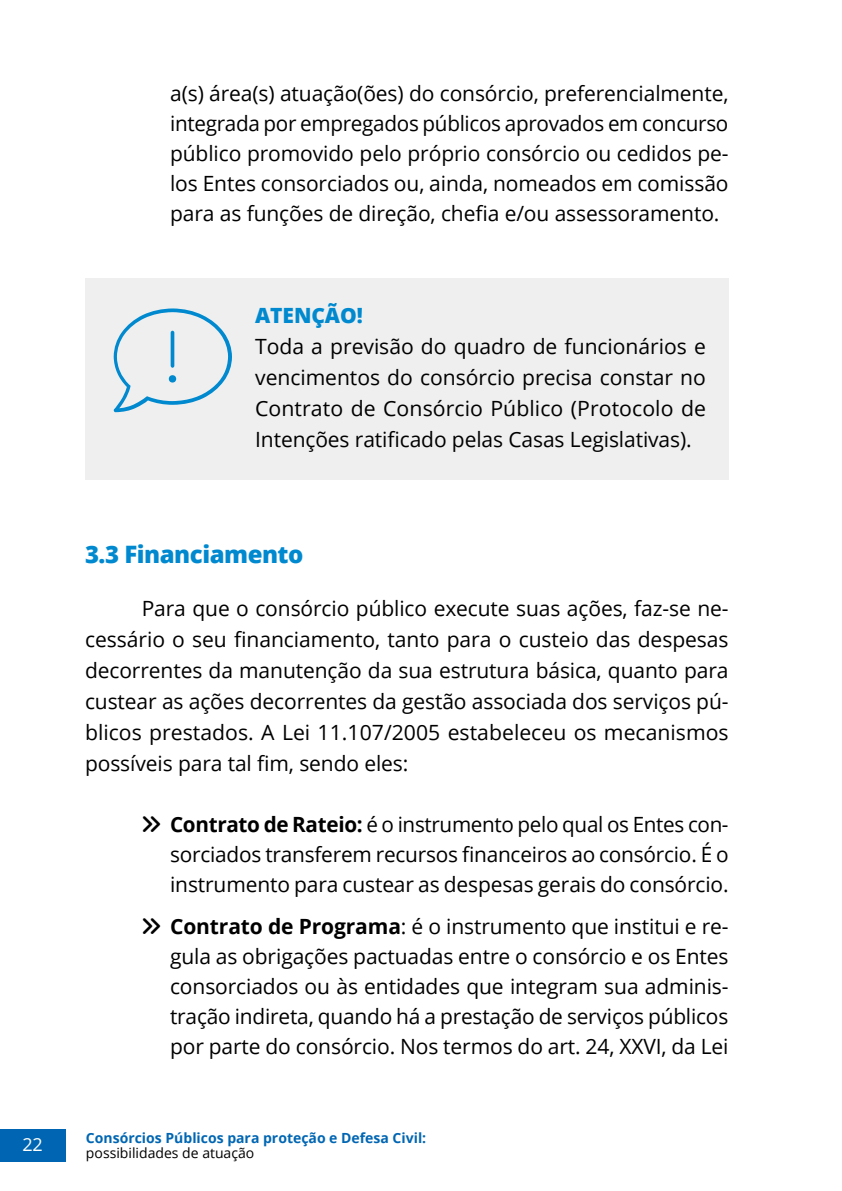
<style>
.page{position:relative;width:842px;height:1191px;background:#fff}
.page>*{position:absolute;margin:0;border:0;box-sizing:border-box;transform-origin:0 0}
.t1{font:800 24px "Open Sans";letter-spacing:-.02em;color:#0089cf}
.t2{font:21px/30px "Open Sans";letter-spacing:-.005em;color:#000;text-align:justify}
.t3{font:800 21px "Open Sans";letter-spacing:-.005em;color:#0089cf}
.t4{font:18px "Open Sans";color:#fff}
.t5{font:700 14px "Open Sans";color:#0066b3}
.t6{font:14px "Open Sans";color:#000}
.s1{font-weight:700}
</style>
<div class="page">
<div style="left:0;top:1129px;width:65px;height:33px;background:#0066b3"></div>
<div style="left:85px;top:278px;width:644px;height:78px;background:#efefef"></div>
<div style="left:85px;top:309px;width:644px;height:171px;background:#efefef"></div>
<p class="t4" style="left:22px;top:1132px;width:22px">22</p>
<p class="t2" style="left:170px;top:78px;width:560px">a(s) área(s) atuação(ões) do consórcio, preferencialmente, integrada por empregados públicos aprovados em concurso público promovido pelo próprio consórcio ou cedidos pe&shy;los Entes consorciados ou, ainda, nomeados em comissão para as funções de direção, chefia e/ou assessoramento.</p>
<p class="t3" style="left:255px;top:299px;width:109px">ATENÇÃO!</p>
<p class="t2" style="left:255px;top:330px;width:452px;line-height:31px">Toda a previsão do quadro de funcionários e vencimentos do consórcio precisa constar no Contrato de Consórcio Público (Protocolo de Intenções ratificado pelas Casas Legislativas).</p>
<p class="t1" style="left:85px;top:536px;width:220px">3.3 Financiamento</p>
<p class="t2" style="left:85px;top:593px;width:645px;line-height:31px;text-indent:57px">Para que o consórcio público execute suas ações, faz-se ne&shy;cessário o seu financiamento, tanto para o custeio das despesas decorrentes da manutenção da sua estrutura básica, quanto para custear as ações decorrentes da gestão associada dos serviços pú&shy;blicos prestados. A Lei 11.107/2005 estabeleceu os mecanismos possíveis para tal fim, sendo eles:</p>
<p class="t2" style="left:170px;top:809px;width:560px"><span class="s1">Contrato de Rateio:</span> é o instrumento pelo qual os Entes con&shy;sorciados transferem recursos financeiros ao consórcio. É o instrumento para custear as despesas gerais do consórcio.</p>
<p class="t2" style="left:170px;top:910px;width:560px"><span class="s1">Contrato de Programa</span>: é o instrumento que institui e re&shy;gula as obrigações pactuadas entre o consórcio e os Entes consorciados ou às entidades que integram sua adminis&shy;tração indireta, quando há a prestação de serviços públicos por parte do consórcio. Nos termos do art. 24, XXVI, da Lei</p>
<p class="t5" style="left:86px;top:1128px;width:342px">Consórcios Públicos para proteção e Defesa Civil:</p>
<p class="t6" style="left:86px;top:1143px;width:170px">possibilidades de atuação</p>
</div>
